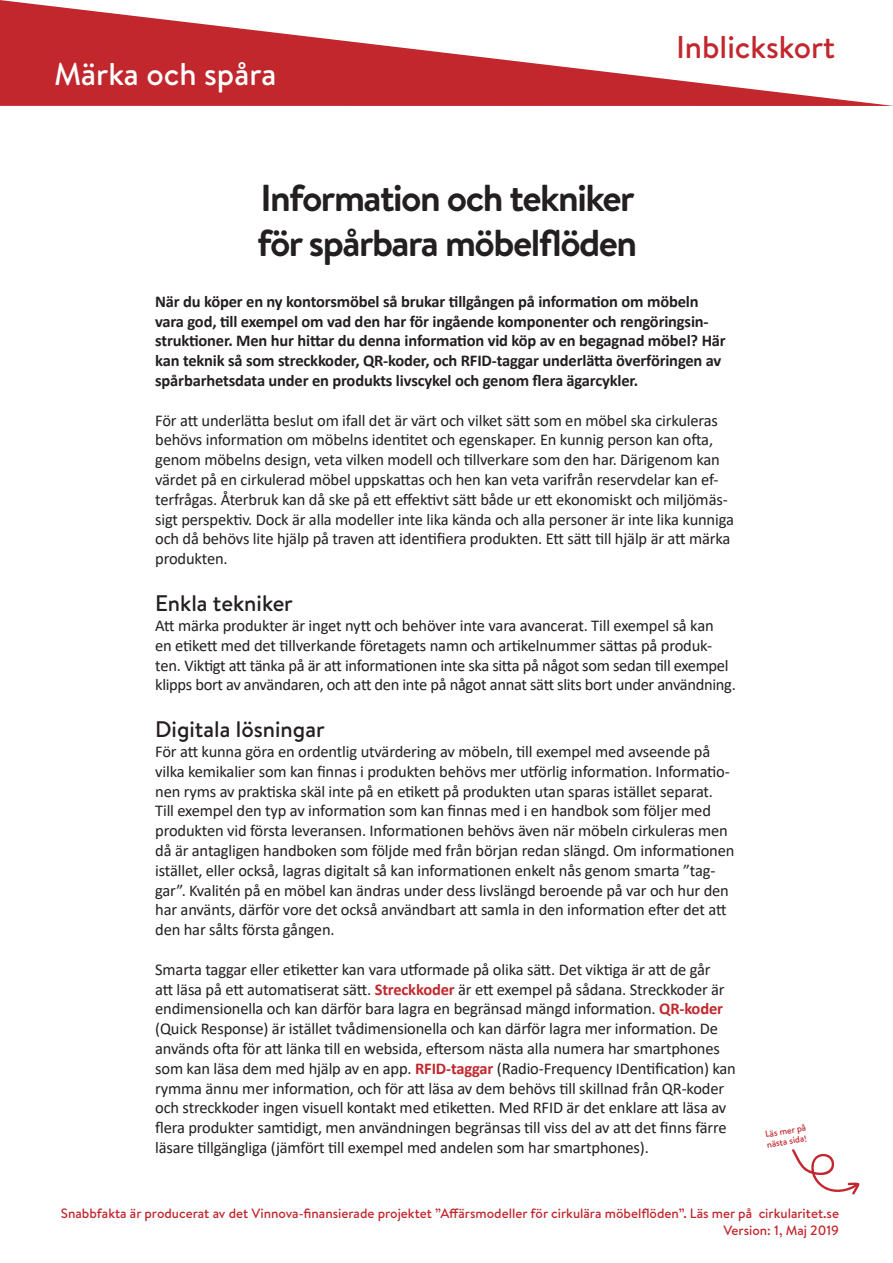
<style>
.page{position:relative;width:893px;height:1263px;background:#fff}
.page>*{position:absolute;margin:0;border:0;box-sizing:border-box;transform-origin:0 0}
.t1{font:700 37.5px "Brandon Text";letter-spacing:-.04em;color:#231f20}
.t2{font:500 31.5px "Brandon Text";color:#fff}
.t3{font:500 31.5px "Brandon Text";color:#c1272d}
.t4{font:500 22.5px "Brandon Text";color:#231f20}
.t5{font:16.5px/19.8px "Calibri";letter-spacing:-.01em;color:#231f20}
.t6{font:700 16.5px/19.8px "Calibri";letter-spacing:-.01em;color:#231f20}
.t7{font:500 13.5px "Brandon Text";color:#c1272d}
.t8{font:500 9px/10.8px "Brandon Text";color:#c2262e}
.s1{font-weight:700;color:#c1272d}
</style>
<div class="page">
<svg style="left:0;top:0;width:893px;height:106px"></svg>
<svg style="left:792px;top:1149px;width:68px;height:46px"></svg>
<p class="t2" style="left:54px;top:52px;width:224px">Märka och spåra</p>
<p class="t3" style="left:676px;top:25px;width:161px">Inblickskort</p>
<p class="t1" style="left:261px;top:172px;width:375px">Information och tekniker</p>
<p class="t1" style="left:257px;top:217px;width:382px">för spårbara möbelflöden</p>
<p class="t6" style="left:155px;top:291px;width:572px">När du köper en ny kontorsmöbel så brukar tillgången på information om möbeln vara god, till exempel om vad den har för ingående komponenter och rengöringsin&shy;struktioner. Men hur hittar du denna information vid köp av en begagnad möbel? Här kan teknik så som streckkoder, QR-koder, och RFID-taggar underlätta överföringen av spårbarhetsdata under en produkts livscykel och genom flera ägarcykler.</p>
<p class="t5" style="left:155px;top:410px;width:580px">För att underlätta beslut om ifall det är värt och vilket sätt som en möbel ska cirkuleras behövs information om möbelns identitet och egenskaper. En kunnig person kan ofta, genom möbelns design, veta vilken modell och tillverkare som den har. Därigenom kan värdet på en cirkulerad möbel uppskattas och hen kan veta varifrån reservdelar kan ef&shy;terfrågas. Återbruk kan då ske på ett effektivt sätt både ur ett ekonomiskt och miljömäs&shy;sigt perspektiv. Dock är alla modeller inte lika kända och alla personer är inte lika kunniga och då behövs lite hjälp på traven att identifiera produkten. Ett sätt till hjälp är att märka produkten.</p>
<p class="t4" style="left:155px;top:588px;width:139px">Enkla tekniker</p>
<p class="t5" style="left:155px;top:615px;width:582px">Att märka produkter är inget nytt och behöver inte vara avancerat. Till exempel så kan<br>en etikett med det tillverkande företagets namn och artikelnummer sättas på produk&shy;ten. Viktigt att tänka på är att informationen inte ska sitta på något som sedan till exempel klipps bort av användaren, och att den inte på något annat sätt slits bort under användning.</p>
<p class="t4" style="left:155px;top:714px;width:171px">Digitala lösningar</p>
<p class="t5" style="left:155px;top:741px;width:581px">För att kunna göra en ordentlig utvärdering av möbeln, till exempel med avseende på vilka kemikalier som kan finnas i produkten behövs mer utförlig information. Informatio&shy;nen ryms av praktiska skäl inte på en etikett på produkten utan sparas istället separat.<br>Till exempel den typ av information som kan finnas med i en handbok som följer med produkten vid första leveransen. Informationen behövs även när möbeln cirkuleras men då är antagligen handboken som följde med från början redan slängd. Om informationen istället, eller också, lagras digitalt så kan informationen enkelt nås genom smarta ”tag&shy;gar”. Kvalitén på en möbel kan ändras under dess livslängd beroende på var och hur den har använts, därför vore det också användbart att samla in den information efter det att den har sålts första gången.</p>
<p class="t5" style="left:155px;top:959px;width:582px">Smarta taggar eller etiketter kan vara utformade på olika sätt. Det viktiga är att de går<br>att läsa på ett automatiserat sätt. <span class="s1">Streckkoder</span> är ett exempel på sådana. Streckkoder är endimensionella och kan därför bara lagra en begränsad mängd information. <span class="s1">QR-koder </span>(Quick Response) är istället tvådimensionella och kan därför lagra mer information. De används ofta för att länka till en websida, eftersom nästa alla numera har smartphones som kan läsa dem med hjälp av en app. <span class="s1">RFID-taggar</span> (Radio-Frequency IDentification) kan rymma ännu mer information, och för att läsa av dem behövs till skillnad från QR-koder och streckkoder ingen visuell kontakt med etiketten. Med RFID är det enklare att läsa av flera produkter samtidigt, men användningen begränsas till viss del av att det finns färre läsare tillgängliga (jämfört till exempel med andelen som har smartphones).</p>
<p class="t8" style="left:764px;top:1129px;width:43px;rotate:-10deg">Läs mer på nästa sida!</p>
<p class="t7" style="left:61px;top:1204px;width:779px">Snabbfakta är producerat av det Vinnova-finansierade projektet ”Affärsmodeller för cirkulära möbelflöden”. Läs mer på cirkularitet.se</p>
<p class="t7" style="left:724px;top:1221px;width:117px">Version: 1, Maj 2019</p>
</div>
